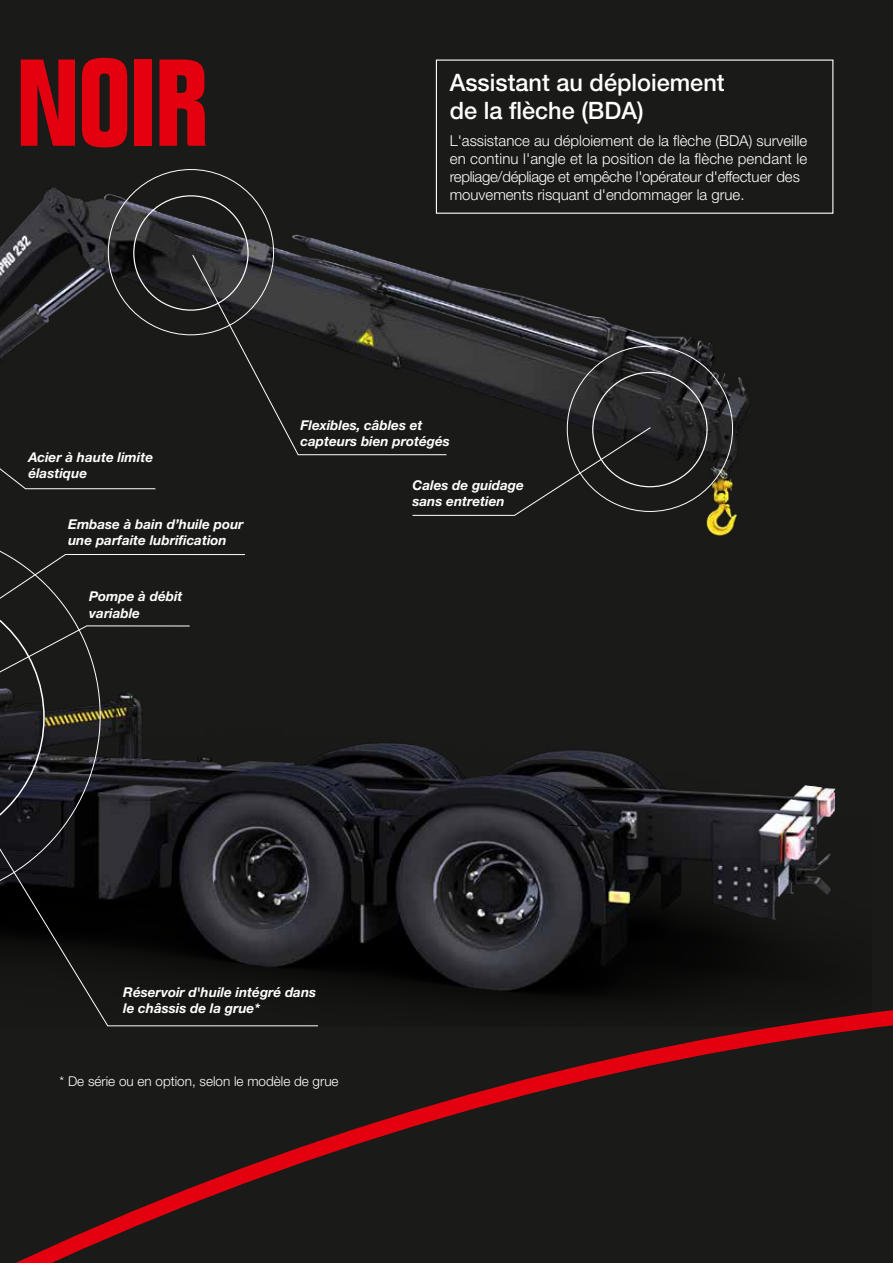
<style>
.page{position:relative;width:893px;height:1263px;background:#1a1a18}
.page>*{position:absolute;margin:0;border:0;box-sizing:border-box;transform-origin:0 0}
.t1{font:700 condensed 120.75px "Folio Std";color:#e3000f}
.t2{font:500 24px/28.8px "Helvetica Neue LT Pro";color:#fff}
.t3{font:300 15px/18px "Helvetica Neue LT Pro";color:#fff}
.t4{font:italic 700 13.5px/16.2px "Helvetica Neue LT Pro";color:#fff}
.t5{font:300 13.5px "Helvetica Neue LT Pro";color:#fff}
</style>
<div class="page">
<img style="left:0;top:159px;width:836px;height:845px">
<svg style="left:15px;top:1010px;width:878px;height:253px"></svg>
<svg style="left:0;top:762px;width:319px;height:264px"></svg>
<svg style="left:0;top:390px;width:156px;height:99px"></svg>
<svg style="left:412px;top:427px;width:239px;height:89px"></svg>
<svg style="left:192px;top:254px;width:255px;height:201px"></svg>
<svg style="left:0;top:530px;width:245px;height:371px"></svg>
<div style="left:436px;top:60px;width:397px;height:154px;border:1px solid #fff"></div>
<h1 class="t1" style="left:16px;top:36px;width:194px">NOIR</h1>
<h2 class="t2" style="left:450px;top:67px;width:276px">Assistant au déploiement de la flèche (BDA)</h2>
<p class="t3" style="left:450px;top:131px;width:359px">L'assistance au déploiement de la flèche (BDA) surveille en continu l'angle et la position de la flèche pendant le repliage/dépliage et empêche l'opérateur d'effectuer des mouvements risquant d'endommager la grue.</p>
<p class="t4" style="left:28px;top:449px;width:126px">Acier à haute limite élastique</p>
<p class="t4" style="left:68px;top:516px;width:177px">Embase à bain d’huile pour une parfaite lubrification</p>
<p class="t4" style="left:89px;top:588px;width:95px">Pompe à débit variable</p>
<p class="t4" style="left:300px;top:416px;width:151px">Flexibles, câbles et capteurs bien protégés</p>
<p class="t4" style="left:412px;top:477px;width:113px">Cales de guidage sans entretien</p>
<p class="t4" style="left:123px;top:984px;width:194px">Réservoir d'huile intégré dans le châssis de la grue*</p>
<p class="t5" style="left:60px;top:1072px;width:281px">* De série ou en option, selon le modèle de grue</p>
</div>
